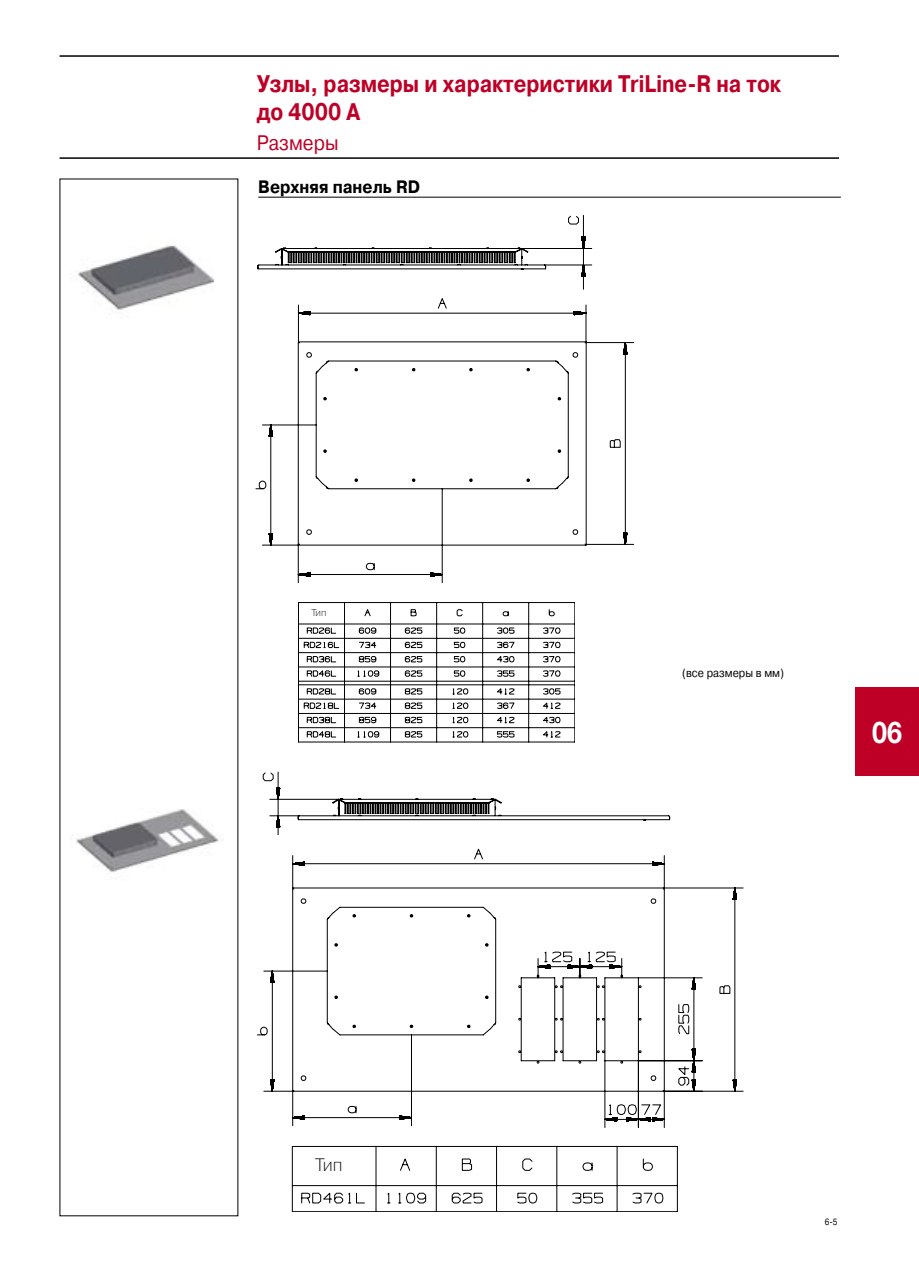
<style>
.page{position:relative;width:919px;height:1263px;background:#fff}
.page>*{position:absolute;margin:0;border:0;box-sizing:border-box;transform-origin:0 0}
.t1{font:700 30px "Helvetica Neue";color:#fff;scale:.9 1}
.t2{font:700 24px/28.8px "Pragmatica C";color:#be0027;scale:.85 1}
.t3{font:21px "Pragmatica C";color:#be0027;scale:.9 1}
.t4{font:700 18px "Pragmatica C";color:#000;scale:.9 1}
.t5{font:18px "Pragmatica Light C";color:#000}
.t6{font:12px "Pragmatica C";color:#000;scale:.9 1}
.t7{font:9.9px "Pragmatica Light C";color:#000}
.t8{font:9px "Pragmatica C";color:#000;scale:.9 1}
</style>
<div class="page">
<svg style="left:298px;top:602px;width:277px;height:140px"></svg>
<svg style="left:255px;top:298px;width:380px;height:285px"></svg>
<svg style="left:257px;top:215px;width:336px;height:75px"></svg>
<svg style="left:262px;top:772px;width:409px;height:63px"></svg>
<svg style="left:257px;top:848px;width:486px;height:280px"></svg>
<svg style="left:291px;top:1145px;width:387px;height:67px"></svg>
<img style="left:78px;top:245px;width:137px;height:65px">
<img style="left:76px;top:809px;width:147px;height:63px">
<hr style="left:258px;top:197px;width:582px;height:1px;background:#000">
<hr style="left:60px;top:157px;width:779px;height:2px;background:#000">
<hr style="left:60px;top:55px;width:779px;height:2px;background:#000">
<div style="left:855px;top:687px;width:63px;height:89px;background:#be0027"></div>
<p class="t2" style="left:257px;top:69px;width:618px">Узлы, размеры и характеристики TriLine-R на ток до 4000 A</p>
<p class="t3" style="left:257px;top:131px;width:92px">Размеры</p>
<p class="t4" style="left:258px;top:176px;width:181px">Верхняя панель RD</p>
<p class="t7" style="left:311px;top:607px;width:16px">Тип</p>
<p class="t6" style="left:682px;top:666px;width:115px">(все размеры в мм)</p>
<p class="t1" style="left:872px;top:714px;width:35px">06</p>
<p class="t5" style="left:315px;top:1154px;width:29px">Тип</p>
<p class="t8" style="left:824px;top:1216px;width:16px">6-5</p>
</div>
